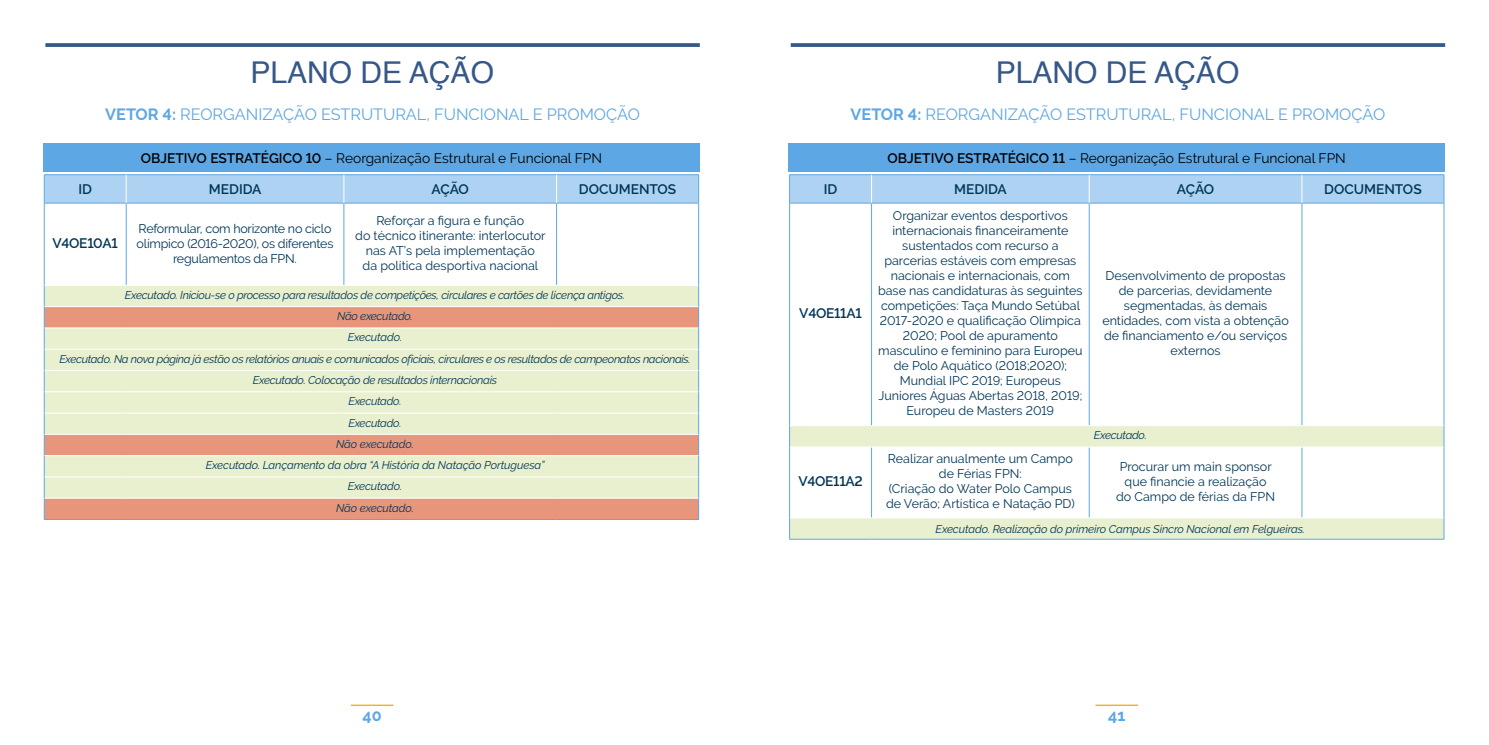
<style>
.page{position:relative;width:1489px;height:745px;background:#fff}
.page>*{position:absolute;margin:0;border:0;box-sizing:border-box;transform-origin:0 0}
.t1{font:30px "Helvetica";color:#365888}
.t2{font:16.25px "Raleway";color:#5da7e5}
.t3{font:700 16.25px "Raleway";color:#5da7e5}
.t4{font:13.75px "Raleway";color:#000}
.t5{font:600 13.75px "Raleway";letter-spacing:-.02em;color:#003556}
.t6{font:600 13.75px "Raleway";color:#003556}
.t7{font:12.5px/15px "Raleway";color:#003556;text-align:center}
.t8{font:12.5px/15px "Raleway";letter-spacing:-.02em;color:#003556;text-align:center}
.t9{font:italic 11.25px/21.2px "Raleway";letter-spacing:-.025em;color:#003556;text-align:center}
.s1{font-weight:700}
.s2{font-weight:600}
</style>
<div class="page">
<hr style="left:351px;top:704px;width:42px;height:1px;background:#f7a600">
<hr style="left:1095px;top:704px;width:42px;height:1px;background:#f7a600">
<svg style="left:45px;top:43px;width:654px;height:4px;background:#41618e"></svg>
<svg style="left:790px;top:43px;width:654px;height:4px;background:#41618e"></svg>
<div style="left:43px;top:143px;width:656px;height:28px;background:#5da7e5"></div>
<div style="left:788px;top:143px;width:656px;height:28px;background:#5da7e5"></div>
<div style="left:45px;top:286px;width:653px;height:20px;background:#e9f0d0"></div>
<svg style="left:45px;top:307px;width:653px;height:212px;background:#e8d5b7"></svg>
<hr style="left:44px;top:174px;width:82px;height:1px;background:#5da7e5">
<hr style="left:126px;top:174px;width:218px;height:1px;background:#5da7e5">
<hr style="left:344px;top:174px;width:212px;height:1px;background:#5da7e5">
<hr style="left:556px;top:174px;width:143px;height:1px;background:#5da7e5">
<hr style="left:44px;top:203px;width:82px;height:1px;background:#5da7e5">
<hr style="left:44px;top:203px;width:1px;height:82px;background:#5da7e5">
<hr style="left:126px;top:203px;width:218px;height:1px;background:#5da7e5">
<hr style="left:126px;top:203px;width:1px;height:82px;background:#5da7e5">
<hr style="left:344px;top:203px;width:212px;height:1px;background:#5da7e5">
<hr style="left:343px;top:203px;width:1px;height:82px;background:#5da7e5">
<hr style="left:556px;top:203px;width:143px;height:1px;background:#5da7e5">
<hr style="left:556px;top:203px;width:1px;height:82px;background:#5da7e5">
<hr style="left:698px;top:203px;width:1px;height:82px;background:#5da7e5">
<svg style="left:698px;top:285px;width:1px;height:234px"></svg>
<hr style="left:45px;top:327px;width:81px;height:1px;background:#fff">
<hr style="left:126px;top:327px;width:218px;height:1px;background:#fff">
<hr style="left:344px;top:327px;width:212px;height:1px;background:#fff">
<hr style="left:556px;top:327px;width:142px;height:1px;background:#fff">
<hr style="left:45px;top:348px;width:81px;height:1px;background:#fff">
<hr style="left:126px;top:348px;width:218px;height:1px;background:#fff">
<hr style="left:344px;top:348px;width:212px;height:1px;background:#fff">
<hr style="left:556px;top:348px;width:142px;height:1px;background:#fff">
<hr style="left:45px;top:370px;width:81px;height:1px;background:#fff">
<hr style="left:126px;top:370px;width:218px;height:1px;background:#fff">
<hr style="left:344px;top:370px;width:212px;height:1px;background:#fff">
<hr style="left:556px;top:370px;width:142px;height:1px;background:#fff">
<hr style="left:45px;top:391px;width:81px;height:1px;background:#fff">
<hr style="left:126px;top:391px;width:218px;height:1px;background:#fff">
<hr style="left:344px;top:391px;width:212px;height:1px;background:#fff">
<hr style="left:556px;top:391px;width:142px;height:1px;background:#fff">
<hr style="left:45px;top:412px;width:81px;height:1px;background:#fff">
<hr style="left:126px;top:412px;width:218px;height:1px;background:#fff">
<hr style="left:344px;top:412px;width:212px;height:1px;background:#fff">
<hr style="left:556px;top:412px;width:142px;height:1px;background:#fff">
<hr style="left:45px;top:434px;width:81px;height:1px;background:#fff">
<hr style="left:126px;top:434px;width:218px;height:1px;background:#fff">
<hr style="left:344px;top:434px;width:212px;height:1px;background:#fff">
<hr style="left:556px;top:434px;width:142px;height:1px;background:#fff">
<svg style="left:44px;top:285px;width:1px;height:234px"></svg>
<hr style="left:44px;top:519px;width:82px;height:1px;background:#5da7e5">
<hr style="left:126px;top:519px;width:218px;height:1px;background:#5da7e5">
<hr style="left:344px;top:519px;width:212px;height:1px;background:#5da7e5">
<hr style="left:556px;top:519px;width:143px;height:1px;background:#5da7e5">
<hr style="left:45px;top:455px;width:81px;height:1px;background:#fff">
<hr style="left:126px;top:455px;width:218px;height:1px;background:#fff">
<hr style="left:344px;top:455px;width:212px;height:1px;background:#fff">
<hr style="left:556px;top:455px;width:142px;height:1px;background:#fff">
<svg style="left:44px;top:175px;width:655px;height:28px;background:#acd2f1"></svg>
<hr style="left:45px;top:476px;width:81px;height:1px;background:#fff">
<hr style="left:126px;top:476px;width:218px;height:1px;background:#fff">
<hr style="left:344px;top:476px;width:212px;height:1px;background:#fff">
<hr style="left:556px;top:476px;width:142px;height:1px;background:#fff">
<hr style="left:45px;top:497px;width:81px;height:1px;background:#fff">
<hr style="left:126px;top:497px;width:218px;height:1px;background:#fff">
<hr style="left:344px;top:497px;width:212px;height:1px;background:#fff">
<hr style="left:556px;top:497px;width:142px;height:1px;background:#fff">
<svg style="left:790px;top:426px;width:653px;height:112px"></svg>
<hr style="left:789px;top:174px;width:82px;height:1px;background:#5da7e5">
<hr style="left:871px;top:174px;width:218px;height:1px;background:#5da7e5">
<hr style="left:1089px;top:174px;width:212px;height:1px;background:#5da7e5">
<hr style="left:1301px;top:174px;width:143px;height:1px;background:#5da7e5">
<hr style="left:789px;top:203px;width:82px;height:1px;background:#5da7e5">
<hr style="left:789px;top:203px;width:1px;height:222px;background:#5da7e5">
<hr style="left:871px;top:203px;width:218px;height:1px;background:#5da7e5">
<hr style="left:871px;top:203px;width:1px;height:222px;background:#5da7e5">
<hr style="left:1089px;top:203px;width:212px;height:1px;background:#5da7e5">
<hr style="left:1088px;top:203px;width:1px;height:222px;background:#5da7e5">
<hr style="left:1301px;top:203px;width:143px;height:1px;background:#5da7e5">
<hr style="left:1301px;top:203px;width:1px;height:222px;background:#5da7e5">
<hr style="left:1443px;top:203px;width:1px;height:222px;background:#5da7e5">
<svg style="left:789px;top:426px;width:1px;height:20px"></svg>
<svg style="left:1443px;top:425px;width:1px;height:21px"></svg>
<hr style="left:789px;top:446px;width:1px;height:71px;background:#5da7e5">
<hr style="left:871px;top:447px;width:1px;height:70px;background:#5da7e5">
<hr style="left:1088px;top:447px;width:1px;height:70px;background:#5da7e5">
<hr style="left:1301px;top:447px;width:1px;height:70px;background:#5da7e5">
<hr style="left:1443px;top:446px;width:1px;height:71px;background:#5da7e5">
<svg style="left:1443px;top:517px;width:1px;height:21px"></svg>
<svg style="left:789px;top:518px;width:1px;height:20px"></svg>
<hr style="left:789px;top:517px;width:82px;height:1px;background:#fff">
<hr style="left:871px;top:517px;width:218px;height:1px;background:#fff">
<hr style="left:1089px;top:517px;width:212px;height:1px;background:#fff">
<hr style="left:1301px;top:517px;width:142px;height:1px;background:#fff">
<hr style="left:789px;top:446px;width:82px;height:1px;background:#fff">
<hr style="left:871px;top:446px;width:218px;height:1px;background:#fff">
<hr style="left:1089px;top:446px;width:212px;height:1px;background:#fff">
<hr style="left:1301px;top:446px;width:142px;height:1px;background:#fff">
<svg style="left:789px;top:175px;width:655px;height:28px;background:#acd2f1"></svg>
<hr style="left:789px;top:538px;width:82px;height:1px;background:#5da7e5">
<hr style="left:871px;top:538px;width:218px;height:1px;background:#5da7e5">
<hr style="left:1089px;top:538px;width:212px;height:1px;background:#5da7e5">
<hr style="left:1301px;top:538px;width:143px;height:1px;background:#5da7e5">
<h1 class="t1" style="left:250px;top:49px;width:245px">PLANO DE AÇÃO</h1>
<h1 class="t1" style="left:995px;top:49px;width:245px">PLANO DE AÇÃO</h1>
<h2 class="t2" style="left:105px;top:105px;width:536px"><span class="s1">VETOR 4:</span> REORGANIZAÇÃO ESTRUTURAL, FUNCIONAL E PROMOÇÃO</h2>
<h2 class="t2" style="left:850px;top:105px;width:536px"><span class="s1">VETOR 4:</span> REORGANIZAÇÃO ESTRUTURAL, FUNCIONAL E PROMOÇÃO</h2>
<p class="t4" style="left:141px;top:150px;width:463px"><span class="s2">OBJETIVO ESTRATÉGICO 10</span> – Reorganização Estrutural e Funcional FPN</p>
<p class="t4" style="left:887px;top:150px;width:460px"><span class="s2">OBJETIVO ESTRATÉGICO 11</span> – Reorganização Estrutural e Funcional FPN</p>
<p class="t5" style="left:78px;top:181px;width:15px">ID</p>
<p class="t5" style="left:209px;top:181px;width:54px">MEDIDA</p>
<p class="t5" style="left:431px;top:181px;width:39px">AÇÃO</p>
<p class="t6" style="left:579px;top:181px;width:99px">DOCUMENTOS</p>
<p class="t8" style="left:137px;top:220px;width:198px">Reformular, com horizonte no ciclo olímpico (2016-2020), os diferentes regulamentos da FPN.</p>
<p class="t7" style="left:355px;top:213px;width:192px">Reforçar a figura e função<br>do técnico itinerante: interlocutor nas AT’s pela implementação<br>da política desportiva nacional</p>
<p class="t9" style="left:59px;top:284px;width:632px">Executado. Iniciou-se o processo para resultados de competições, circulares e cartões de licença antigos.<br>Não executado.<br>Executado.<br>Executado. Na nova página já estão os relatórios anuais e comunicados oficiais, circulares e os resultados de campeonatos nacionais.<br>Executado. Colocação de resultados internacionais<br>Executado.<br>Executado.<br>Não executado.<br>Executado. Lançamento da obra “A História da Natação Portuguesa”<br>Executado.<br>Não executado.</p>
<p class="t5" style="left:52px;top:235px;width:67px">V4OE10A1</p>
<p class="t5" style="left:823px;top:181px;width:15px">ID</p>
<p class="t5" style="left:954px;top:181px;width:54px">MEDIDA</p>
<p class="t5" style="left:1176px;top:181px;width:39px">AÇÃO</p>
<p class="t6" style="left:1323px;top:181px;width:99px">DOCUMENTOS</p>
<p class="t5" style="left:799px;top:305px;width:64px">V4OE11A1</p>
<p class="t5" style="left:798px;top:473px;width:66px">V4OE11A2</p>
<p class="t7" style="left:878px;top:208px;width:206px">Organizar eventos desportivos internacionais financeiramente sustentados com recurso a parcerias estáveis com empresas nacionais e internacionais, com base nas candidaturas às seguintes competições: Taça Mundo Setúbal<br>2017-2020 e qualificação Olímpica<br>2020; Pool de apuramento masculino e feminino para Europeu de Polo Aquático (2018;2020);<br>Mundial IPC 2019; Europeus<br>Juniores Águas Abertas 2018, 2019;<br>Europeu de Masters 2019</p>
<p class="t7" style="left:1102px;top:268px;width:188px">Desenvolvimento de propostas de parcerias, devidamente segmentadas, às demais entidades, com vista a obtenção de financiamento e/ou serviços externos</p>
<p class="t9" style="left:1093px;top:424px;width:55px">Executado.</p>
<p class="t7" style="left:886px;top:451px;width:190px">Realizar anualmente um Campo de Férias FPN:<br>(Criação do Water Polo Campus de Verão; Artística e Natação PD)</p>
<p class="t7" style="left:1116px;top:458px;width:160px">Procurar um main sponsor que financie a realização do Campo de férias da FPN</p>
<p class="t9" style="left:935px;top:517px;width:371px">Executado. Realização do primeiro Campus Sincro Nacional em Felgueiras.</p>
<h2 class="t3" style="left:362px;top:705px;width:21px">40</h2>
<h2 class="t3" style="left:1107px;top:705px;width:19px">41</h2>
</div>
